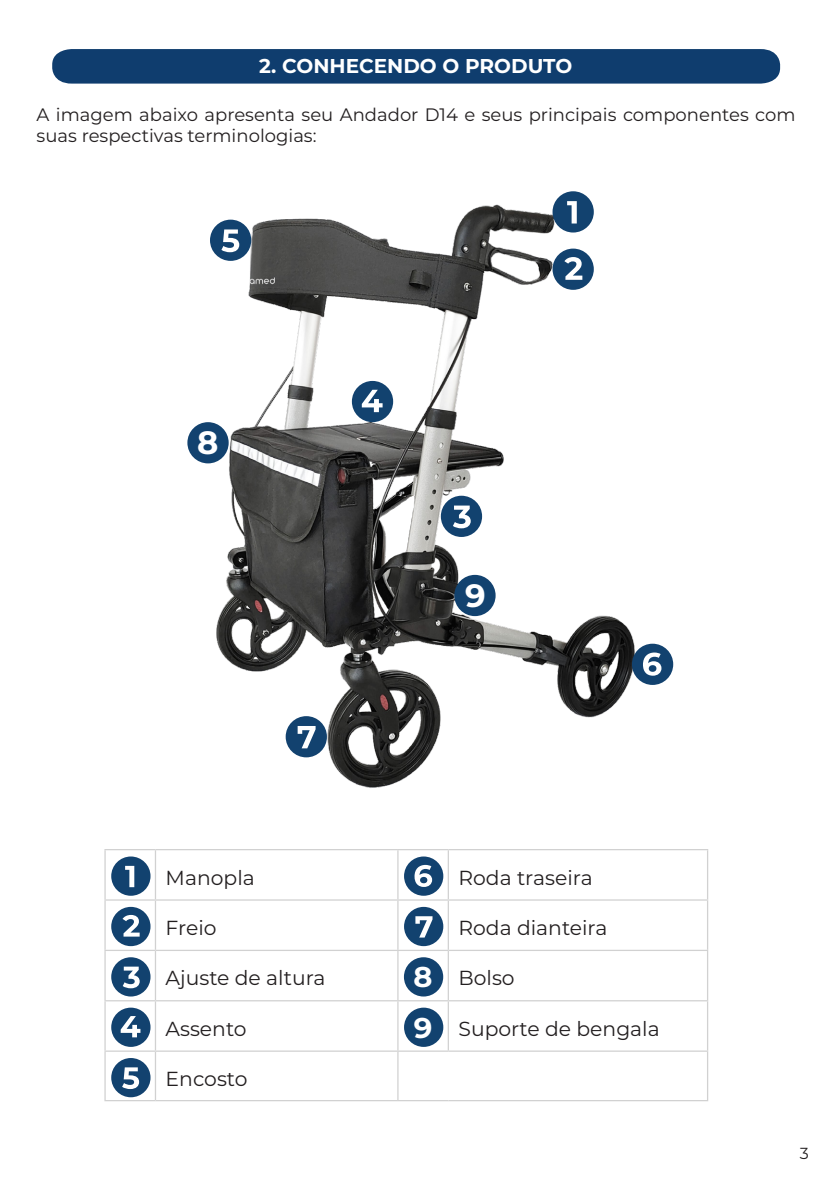
<style>
.page{position:relative;width:840px;height:1191px;background:#fff}
.page>*{position:absolute;margin:0;border:0;box-sizing:border-box;transform-origin:0 0}
.t1{font:700 32.2px "Montserrat";color:#fff}
.t2{font:700 28.6px "Montserrat";color:#fff}
.t3{font:20.4px "Montserrat";color:#231f20}
.t4{font:700 20px "Montserrat";color:#fff}
.t5{font:18px/21.6px "Montserrat";color:#231f20}
.t6{font:16px "Montserrat";color:#231f20}
</style>
<div class="page">
<div style="left:404px;top:1007px;width:39px;height:40px;background:#12426f;border-radius:50%"></div>
<div style="left:52px;top:49px;width:727px;height:35px;background:#0f3d6e"></div>
<img style="left:188px;top:191px;width:459px;height:597px">
<div style="left:403px;top:957px;width:40px;height:39px;background:#12426f;border-radius:50%"></div>
<div style="left:552px;top:191px;width:41px;height:41px;background:#12426f;border-radius:50%"></div>
<svg style="left:567px;top:201px;width:9px;height:22px"></svg>
<div style="left:552px;top:249px;width:41px;height:41px;background:#12426f;border-radius:50%"></div>
<svg style="left:564px;top:257px;width:18px;height:23px"></svg>
<div style="left:440px;top:496px;width:42px;height:41px;background:#12426f;border-radius:50%"></div>
<svg style="left:453px;top:505px;width:17px;height:23px"></svg>
<div style="left:351px;top:381px;width:42px;height:41px;background:#12426f;border-radius:50%"></div>
<svg style="left:361px;top:390px;width:21px;height:22px"></svg>
<div style="left:210px;top:220px;width:41px;height:41px;background:#12426f;border-radius:50%"></div>
<svg style="left:221px;top:229px;width:18px;height:23px"></svg>
<div style="left:631px;top:643px;width:41px;height:42px;background:#12426f;border-radius:50%"></div>
<svg style="left:643px;top:652px;width:18px;height:23px"></svg>
<div style="left:285px;top:716px;width:42px;height:41px;background:#12426f;border-radius:50%"></div>
<svg style="left:297px;top:726px;width:18px;height:22px"></svg>
<div style="left:111px;top:856px;width:39px;height:39px;background:#12426f;border-radius:50%"></div>
<svg style="left:125px;top:866px;width:9px;height:21px"></svg>
<div style="left:111px;top:907px;width:39px;height:39px;background:#12426f;border-radius:50%"></div>
<svg style="left:122px;top:915px;width:17px;height:21px"></svg>
<hr style="left:104px;top:849px;width:51px;height:1px;background:#d1d1d1">
<hr style="left:104px;top:850px;width:2px;height:49px;background:#d1d1d1">
<hr style="left:155px;top:849px;width:242px;height:1px;background:#d1d1d1">
<hr style="left:155px;top:850px;width:1px;height:49px;background:#d1d1d1">
<hr style="left:397px;top:849px;width:51px;height:1px;background:#d1d1d1">
<hr style="left:397px;top:850px;width:1px;height:49px;background:#d1d1d1">
<hr style="left:448px;top:849px;width:259px;height:1px;background:#d1d1d1">
<hr style="left:447px;top:850px;width:1px;height:49px;background:#d1d1d1">
<hr style="left:706px;top:850px;width:1px;height:49px;background:#d1d1d1">
<hr style="left:104px;top:899px;width:51px;height:1px;background:#d1d1d1">
<hr style="left:104px;top:900px;width:2px;height:49px;background:#d1d1d1">
<hr style="left:155px;top:899px;width:242px;height:1px;background:#d1d1d1">
<hr style="left:155px;top:900px;width:1px;height:49px;background:#d1d1d1">
<hr style="left:397px;top:899px;width:51px;height:1px;background:#d1d1d1">
<hr style="left:397px;top:900px;width:1px;height:49px;background:#d1d1d1">
<hr style="left:448px;top:899px;width:259px;height:1px;background:#d1d1d1">
<hr style="left:447px;top:900px;width:1px;height:49px;background:#d1d1d1">
<hr style="left:706px;top:900px;width:1px;height:49px;background:#d1d1d1">
<hr style="left:104px;top:949px;width:51px;height:2px;background:#d1d1d1">
<hr style="left:104px;top:951px;width:2px;height:49px;background:#d1d1d1">
<hr style="left:155px;top:949px;width:242px;height:2px;background:#d1d1d1">
<hr style="left:155px;top:951px;width:1px;height:49px;background:#d1d1d1">
<hr style="left:397px;top:949px;width:51px;height:2px;background:#d1d1d1">
<hr style="left:397px;top:951px;width:1px;height:49px;background:#d1d1d1">
<hr style="left:448px;top:949px;width:259px;height:2px;background:#d1d1d1">
<hr style="left:447px;top:951px;width:1px;height:49px;background:#d1d1d1">
<hr style="left:706px;top:951px;width:1px;height:49px;background:#d1d1d1">
<hr style="left:104px;top:1000px;width:51px;height:1px;background:#d1d1d1">
<hr style="left:104px;top:1001px;width:2px;height:49px;background:#d1d1d1">
<hr style="left:155px;top:1000px;width:242px;height:1px;background:#d1d1d1">
<hr style="left:155px;top:1001px;width:1px;height:49px;background:#d1d1d1">
<hr style="left:397px;top:1000px;width:51px;height:1px;background:#d1d1d1">
<hr style="left:397px;top:1001px;width:1px;height:49px;background:#d1d1d1">
<hr style="left:448px;top:1000px;width:259px;height:1px;background:#d1d1d1">
<hr style="left:447px;top:1001px;width:1px;height:49px;background:#d1d1d1">
<hr style="left:706px;top:1001px;width:1px;height:49px;background:#d1d1d1">
<hr style="left:104px;top:1050px;width:51px;height:1px;background:#d1d1d1">
<hr style="left:104px;top:1051px;width:2px;height:49px;background:#d1d1d1">
<hr style="left:155px;top:1050px;width:242px;height:1px;background:#d1d1d1">
<hr style="left:155px;top:1051px;width:1px;height:49px;background:#d1d1d1">
<hr style="left:397px;top:1050px;width:51px;height:1px;background:#d1d1d1">
<hr style="left:397px;top:1051px;width:1px;height:49px;background:#d1d1d1">
<hr style="left:448px;top:1050px;width:259px;height:1px;background:#d1d1d1">
<hr style="left:706px;top:1051px;width:1px;height:49px;background:#d1d1d1">
<hr style="left:104px;top:1100px;width:51px;height:1px;background:#d1d1d1">
<hr style="left:155px;top:1100px;width:242px;height:1px;background:#d1d1d1">
<hr style="left:397px;top:1100px;width:51px;height:1px;background:#d1d1d1">
<hr style="left:448px;top:1100px;width:259px;height:1px;background:#d1d1d1">
<div style="left:111px;top:957px;width:39px;height:39px;background:#12426f;border-radius:50%"></div>
<svg style="left:123px;top:966px;width:17px;height:22px"></svg>
<div style="left:111px;top:1007px;width:39px;height:40px;background:#12426f;border-radius:50%"></div>
<svg style="left:121px;top:1016px;width:19px;height:21px"></svg>
<div style="left:111px;top:1058px;width:39px;height:39px;background:#12426f;border-radius:50%"></div>
<svg style="left:122px;top:1067px;width:17px;height:22px"></svg>
<div style="left:404px;top:856px;width:39px;height:39px;background:#12426f;border-radius:50%"></div>
<svg style="left:414px;top:865px;width:18px;height:22px"></svg>
<div style="left:404px;top:907px;width:39px;height:39px;background:#12426f;border-radius:50%"></div>
<svg style="left:415px;top:916px;width:17px;height:21px"></svg>
<div style="left:187px;top:422px;width:41px;height:41px;background:#12426f;border-radius:50%"></div>
<div style="left:454px;top:575px;width:41px;height:41px;background:#12426f;border-radius:50%"></div>
<p class="t4" style="left:259px;top:51px;width:314px">2. CONHECENDO O PRODUTO</p>
<p class="t5" style="left:37px;top:103px;width:760px">A imagem abaixo apresenta seu Andador D14 e seus principais componentes com suas respectivas terminologias:</p>
<p class="t1" style="left:197px;top:419px;width:23px">8</p>
<p class="t1" style="left:465px;top:572px;width:22px">9</p>
<p class="t3" style="left:165px;top:863px;width:91px">Manopla</p>
<p class="t3" style="left:458px;top:863px;width:136px">Roda traseira</p>
<p class="t3" style="left:165px;top:913px;width:52px">Freio</p>
<p class="t3" style="left:458px;top:913px;width:150px">Roda dianteira</p>
<p class="t3" style="left:165px;top:964px;width:161px">Ajuste de altura</p>
<p class="t2" style="left:413px;top:956px;width:21px">8</p>
<p class="t3" style="left:458px;top:964px;width:58px">Bolso</p>
<p class="t3" style="left:165px;top:1014px;width:82px">Assento</p>
<p class="t2" style="left:413px;top:1006px;width:21px">9</p>
<p class="t3" style="left:458px;top:1014px;width:203px">Suporte de bengala</p>
<p class="t3" style="left:165px;top:1064px;width:83px">Encosto</p>
<p class="t6" style="left:799px;top:1142px;width:11px">3</p>
</div>
